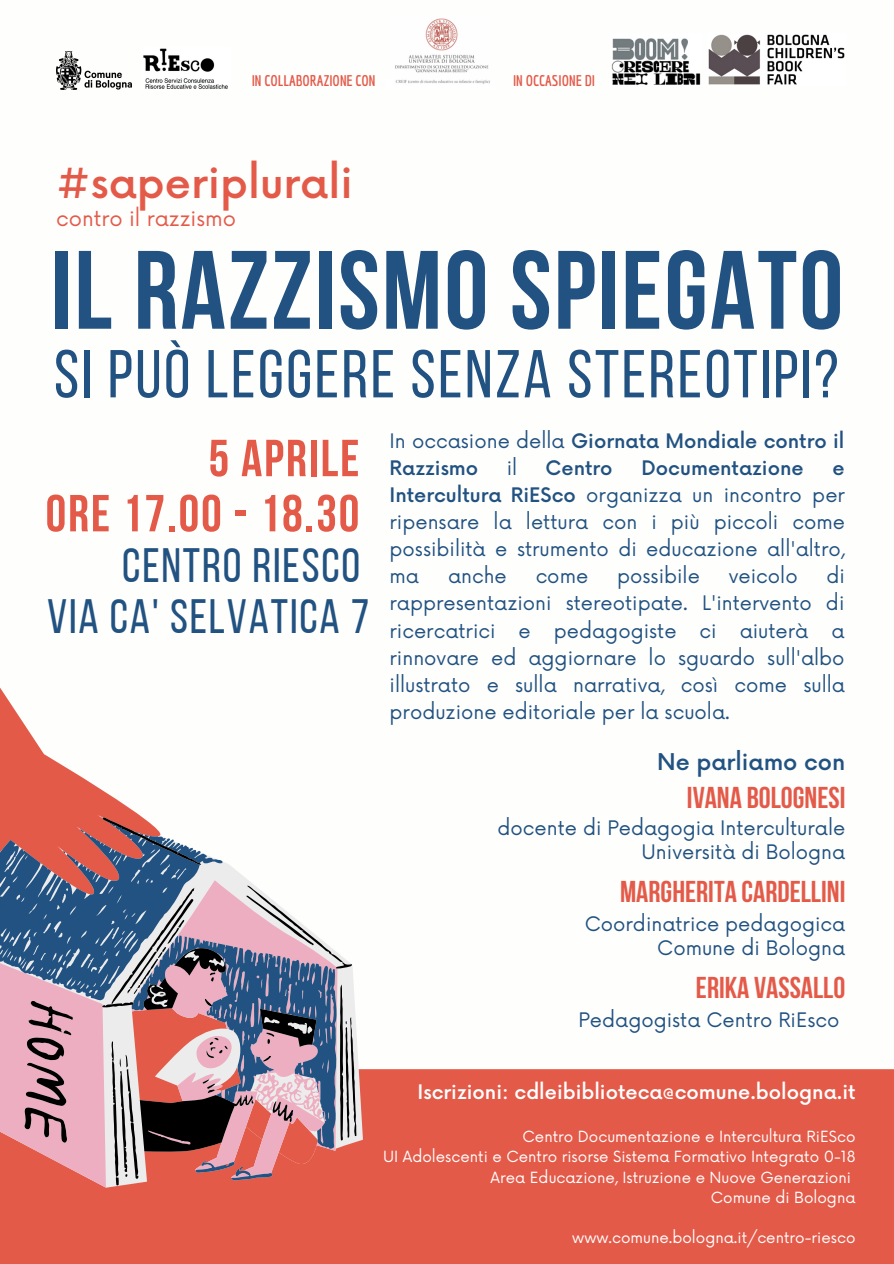
<style>
.page{position:relative;width:894px;height:1264px;background:#fff}
.page>*{position:absolute;margin:0;border:0;box-sizing:border-box;transform-origin:0 0}
.t1{font:700 111.15px "Bebas Neue";letter-spacing:.02em;color:#215281}
.t2{font:67.5px "Bebas Neue";letter-spacing:.035em;color:#215281}
.t3{font:700 51.9px/55.2px "Bebas Neue";letter-spacing:.035em;color:#e45a49;text-align:right}
.t4{font:48.15px/50.8px "Bebas Neue";letter-spacing:.035em;color:#215281;text-align:right}
.t5{font:500 42px "Now";color:#e45a49}
.t6{font:700 30px "Bebas Neue";color:#e45a49}
.t7{font:500 22.5px "Now";color:#215281}
.t8{font:21px "Now";color:#e45a49}
.t9{font:19.5px/27px "Now";color:#215281;text-align:justify}
.t10{font:500 19.5px/27px "Now";color:#215281}
.t11{font:500 19.5px "Now";color:#fff}
.t12{font:700 15.15px "Economica";color:#e45a49}
.t13{font:15px "Now";color:#fff}
.s1{font-weight:400}
.s2{font-weight:500}
</style>
<div class="page">
<div style="left:0;top:1069px;width:893px;height:194px;background:#e45a49"></div>
<svg style="left:0;top:687px;width:142px;height:130px"></svg>
<svg style="left:0;top:817px;width:24px;height:328px;background:#a889a0"></svg>
<svg style="left:24px;top:817px;width:332px;height:368px"></svg>
<img style="left:395px;top:18px;width:95px;height:66px">
<img style="left:143px;top:48px;width:85px;height:41px">
<img style="left:611px;top:38px;width:89px;height:47px">
<img style="left:708px;top:34px;width:137px;height:51px">
<img style="left:56px;top:51px;width:76px;height:39px">
<p class="t12" style="left:252px;top:72px;width:125px">IN COLLABORAZIONE CON</p>
<p class="t12" style="left:513px;top:72px;width:84px">IN OCCASIONE DI</p>
<h3 class="t5" style="left:56px;top:160px;width:298px">#saperiplurali</h3>
<p class="t8" style="left:56px;top:207px;width:181px">contro il razzismo</p>
<h1 class="t1" style="left:51px;top:245px;width:793px">IL RAZZISMO SPIEGATO</h1>
<h2 class="t2" style="left:54px;top:347px;width:785px">SI PUÒ LEGGERE SENZA STEREOTIPI?</h2>
<h3 class="t3" style="left:46px;top:435px;width:315px">5 APRILE<br>ORE 17.00 - 18.30</h3>
<h3 class="t4" style="left:47px;top:544px;width:324px">CENTRO RIESCO<br>VIA CA' SELVATICA 7</h3>
<p class="t10" style="left:389px;top:429px;width:456px"><span class="s1">In occasione della</span> Giornata Mondiale contro il<br>Razzismo</p>
<p class="t9" style="left:506px;top:456px;width:12px">il</p>
<p class="t10" style="left:545px;top:456px;width:68px">Centro</p>
<p class="t10" style="left:641px;top:456px;width:163px">Documentazione</p>
<p class="t9" style="left:389px;top:456px;width:457px;text-indent:443px"><span class="s2">e Intercultura RiESco</span> organizza un incontro per ripensare la lettura con i più piccoli come possibilità e strumento di educazione all'altro, ma</p>
<p class="t9" style="left:389px;top:564px;width:457px;text-indent:437px">di rappresentazioni stereotipate. L'intervento di ricercatrici e pedagogiste ci aiuterà a rinnovare ed aggiornare lo sguardo sull'albo illustrato e sulla narrativa, così come sulla produzione editoriale per la scuola.</p>
<p class="t9" style="left:448px;top:564px;width:60px">anche</p>
<p class="t9" style="left:535px;top:564px;width:54px">come</p>
<p class="t9" style="left:617px;top:564px;width:84px">possibile</p>
<p class="t9" style="left:728px;top:564px;width:70px">veicolo</p>
<p class="t7" style="left:657px;top:749px;width:190px">Ne parliamo con</p>
<h3 class="t6" style="left:686px;top:785px;width:160px">IVANA BOLOGNESI</h3>
<p class="t9" style="left:497px;top:816px;width:349px;line-height:24.5px;text-align:right">docente di Pedagogia Interculturale<br>Università di Bologna</p>
<h3 class="t6" style="left:620px;top:879px;width:227px">MARGHERITA CARDELLINI</h3>
<p class="t9" style="left:584px;top:912px;width:262px;line-height:24.5px;text-align:right">Coordinatrice pedagogica<br>Comune di Bologna</p>
<h3 class="t6" style="left:695px;top:975px;width:151px">ERIKA VASSALLO</h3>
<p class="t9" style="left:578px;top:1007px;width:262px">Pedagogista Centro RiEsco</p>
<p class="t11" style="left:417px;top:1081px;width:439px">Iscrizioni: cdleibiblioteca@comune.bologna.it</p>
<p class="t13" style="left:522px;top:1128px;width:334px">Centro Documentazione e Intercultura RiESco</p>
<p class="t13" style="left:383px;top:1148px;width:473px">UI Adolescenti e Centro risorse Sistema Formativo Integrato 0-18</p>
<p class="t13" style="left:490px;top:1168px;width:362px">Area Educazione, Istruzione e Nuove Generazioni</p>
<p class="t13" style="left:710px;top:1188px;width:146px">Comune di Bologna</p>
<p class="t13" style="left:572px;top:1229px;width:284px">www.comune.bologna.it/centro-riesco</p>
</div>
